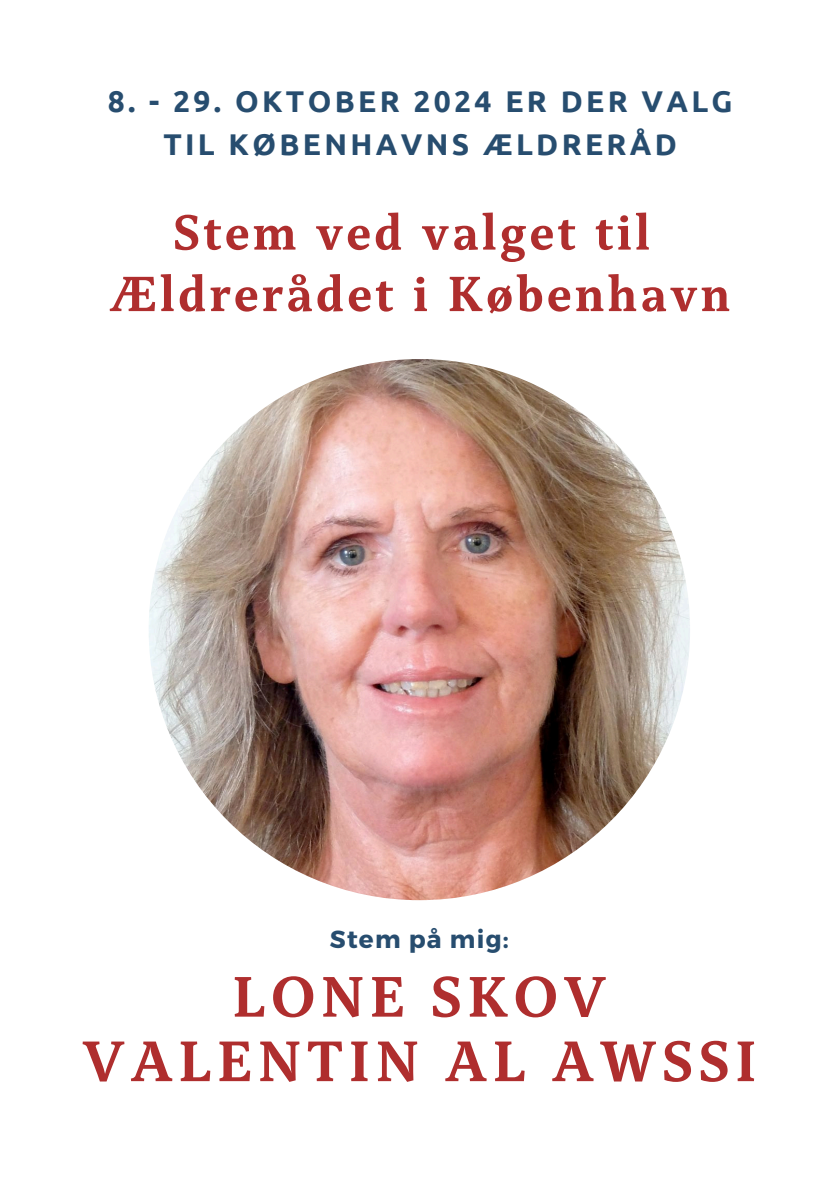
<style>
.page{position:relative;width:839px;height:1191px;background:#fff}
.page>*{position:absolute;margin:0;border:0;box-sizing:border-box;transform-origin:0 0}
.t1{font:700 60px/64.4px "Capitolina";letter-spacing:.09em;color:#af2e2e;text-align:center}
.t2{font:700 52px/61.6px "Capitolina";letter-spacing:.06em;color:#af2e2e;text-align:center}
.t3{font:700 30px/43.6px "Ubuntu";letter-spacing:.11em;color:#274d6f;text-align:center}
.t4{font:700 24.6px "Montserrat";letter-spacing:.05em;color:#274d6f}
</style>
<div class="page">
<img style="left:149px;top:359px;width:541px;height:541px;border-radius:50%">
<p class="t3" style="left:108px;top:79px;width:626px">8. - 29. OKTOBER 2024 ER DER VALG<br>TIL KØBENHAVNS ÆLDRERÅD</p>
<h2 class="t2" style="left:109px;top:201px;width:622px">Stem ved valget til<br>Ældrerådet i København</h2>
<p class="t4" style="left:330px;top:923px;width:180px">Stem på mig:</p>
<h1 class="t1" style="left:82px;top:963px;width:676px">LONE SKOV<br>VALENTIN AL AWSSI</h1>
</div>
